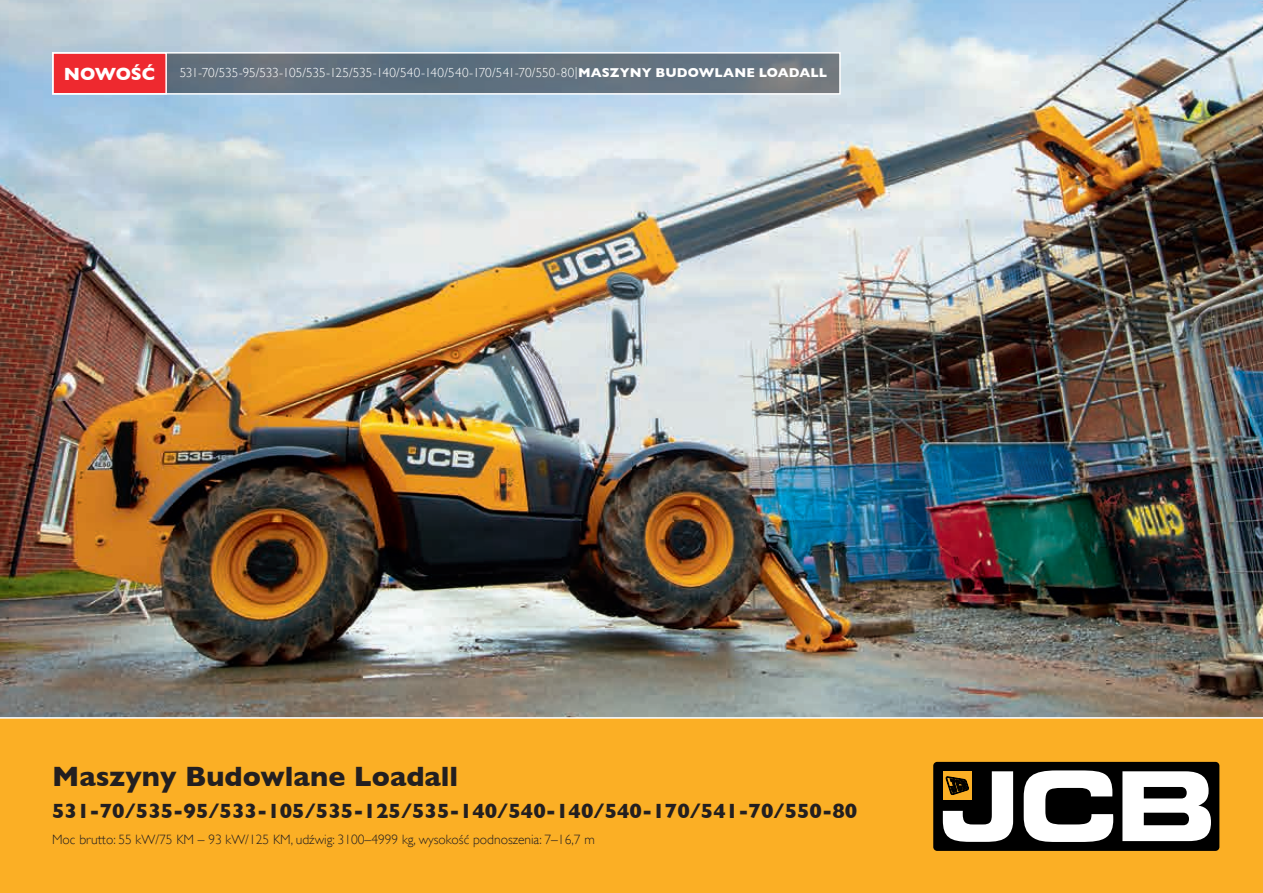
<style>
.page{position:relative;width:1263px;height:893px;background:#fff}
.page>*{position:absolute;margin:0;border:0;box-sizing:border-box;transform-origin:0 0}
.t1{font:700 28.5px "Gill Sans";color:#231f20}
.t2{font:700 21px "Gill Sans";color:#231f20}
.t3{font:700 18px "Gill Sans";letter-spacing:-.01em;color:#fff}
.t4{font:300 13.5px "Gill Sans";color:#231f20}
.t5{font:300 13.2px "Gill Sans";letter-spacing:-.005em;color:#fff}
.s1{font-weight:700}
</style>
<div class="page">
<img style="left:0;top:0;width:1263px;height:717px">
<svg style="left:167px;top:55px;width:671px;height:37px;background:#63727e"></svg>
<div style="left:0;top:719px;width:1263px;height:174px;background:#fbaf25"></div>
<div style="left:933px;top:762px;width:286px;height:89px;background:#000;border-radius:4px"></div>
<svg style="left:1024px;top:770px;width:89px;height:72px"></svg>
<svg style="left:1122px;top:771px;width:89px;height:70px"></svg>
<svg style="left:943px;top:771px;width:70px;height:71px"></svg>
<div style="left:53px;top:53px;width:113px;height:41px;background:#ee292f"></div>
<div style="left:52px;top:52px;width:115px;height:43px;border:2px solid #fff"></div>
<div style="left:52px;top:52px;width:789px;height:43px;border:2px solid #fff"></div>
<h3 class="t3" style="left:64px;top:63px;width:93px">NOWOŚĆ</h3>
<p class="t5" style="left:180px;top:62px;width:649px">531-70/535-95/533-105/535-125/535-140/540-140/540-170/541-70/550-80|<span class="s1">MASZYNY BUDOWLANE LOADALL</span></p>
<h1 class="t1" style="left:52px;top:760px;width:408px">Maszyny Budowlane Loadall</h1>
<h2 class="t2" style="left:52px;top:798px;width:807px">531-70/535-95/533-105/535-125/535-140/540-140/540-170/541-70/550-80</h2>
<p class="t4" style="left:52px;top:829px;width:544px">Moc brutto: 55 kW/75 KM – 93 kW/125 KM, udźwig: 3100–4999 kg, wysokość podnoszenia: 7–16,7 m</p>
</div>
